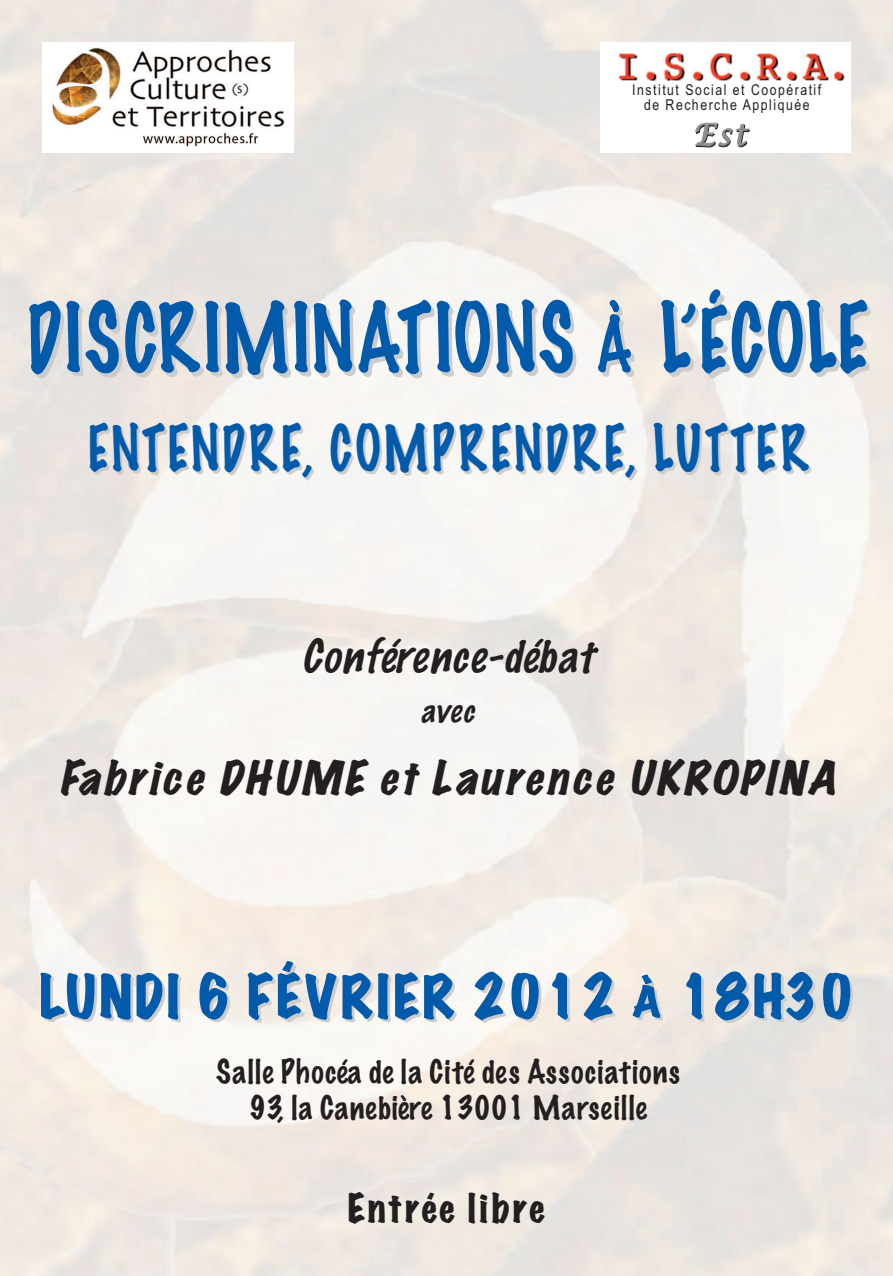
<style>
.page{position:relative;width:893px;height:1276px;background:#fff}
.page>*{position:absolute;margin:0;border:0;box-sizing:border-box;transform-origin:0 0}
.t1{font:100 86.4px "Marker Felt";letter-spacing:.035em;color:#015aaa;scale:.83 1}
.t2{font:100 57.6px "Marker Felt";letter-spacing:.05em;color:#015aaa;scale:.83 1}
.t3{font:expanded 54px "Marker Felt";letter-spacing:.025em;color:#015aaa}
.t4{font:italic expanded 42px "Marker Felt";color:#231f20}
.t5{font:italic 100 42px "Marker Felt";color:#231f20}
.t6{font:expanded 36px "Marker Felt";letter-spacing:.08em;color:#231f20}
.t7{font:100 30px/36px "Marker Felt";letter-spacing:.04em;color:#231f20;text-align:center}
.t8{font:italic 100 30px "Marker Felt";color:#231f20}
.t9{font:italic 30px "Lucida Calligraphy";color:#231f20}
.t10{font:15px/15px "Arial Narrow";letter-spacing:.1em;color:#231f20;text-align:center}
.s1{font-size:100.8px}
.s2{font-size:66px}
</style>
<div class="page">
<img style="left:51px;top:47px;width:234px;height:100px">
<img style="left:620px;top:54px;width:225px;height:26px">
<p class="t10" style="left:632px;top:82px;width:191px">Institut Social et Coopératif de Recherche Appliquée</p>
<p class="t9" style="left:693px;top:118px;width:56px">Est</p>
<h1 class="t1" style="left:26px;top:279px;width:1015px">DISCRIMINATIONS À L’<span class="s1">É</span>COLE</h1>
<h2 class="t2" style="left:88px;top:409px;width:869px">ENTENDRE, COMPRENDRE, LUTTER</h2>
<h3 class="t5" style="left:301px;top:627px;width:305px">Conférence-débat</h3>
<p class="t8" style="left:421px;top:690px;width:63px">avec</p>
<h3 class="t4" style="left:59px;top:747px;width:790px">Fabrice DHUME et Laurence UKROPINA</h3>
<h3 class="t3" style="left:39px;top:956px;width:816px">LUNDI 6 F<span class="s2">É</span>VRIER 2012 À 18H30</h3>
<p class="t7" style="left:216px;top:1054px;width:465px">Salle Phocéa de la Cité des Associations<br>93, la Canebière 13001 Marseille</p>
<p class="t6" style="left:348px;top:1181px;width:199px">Entrée libre</p>
</div>
